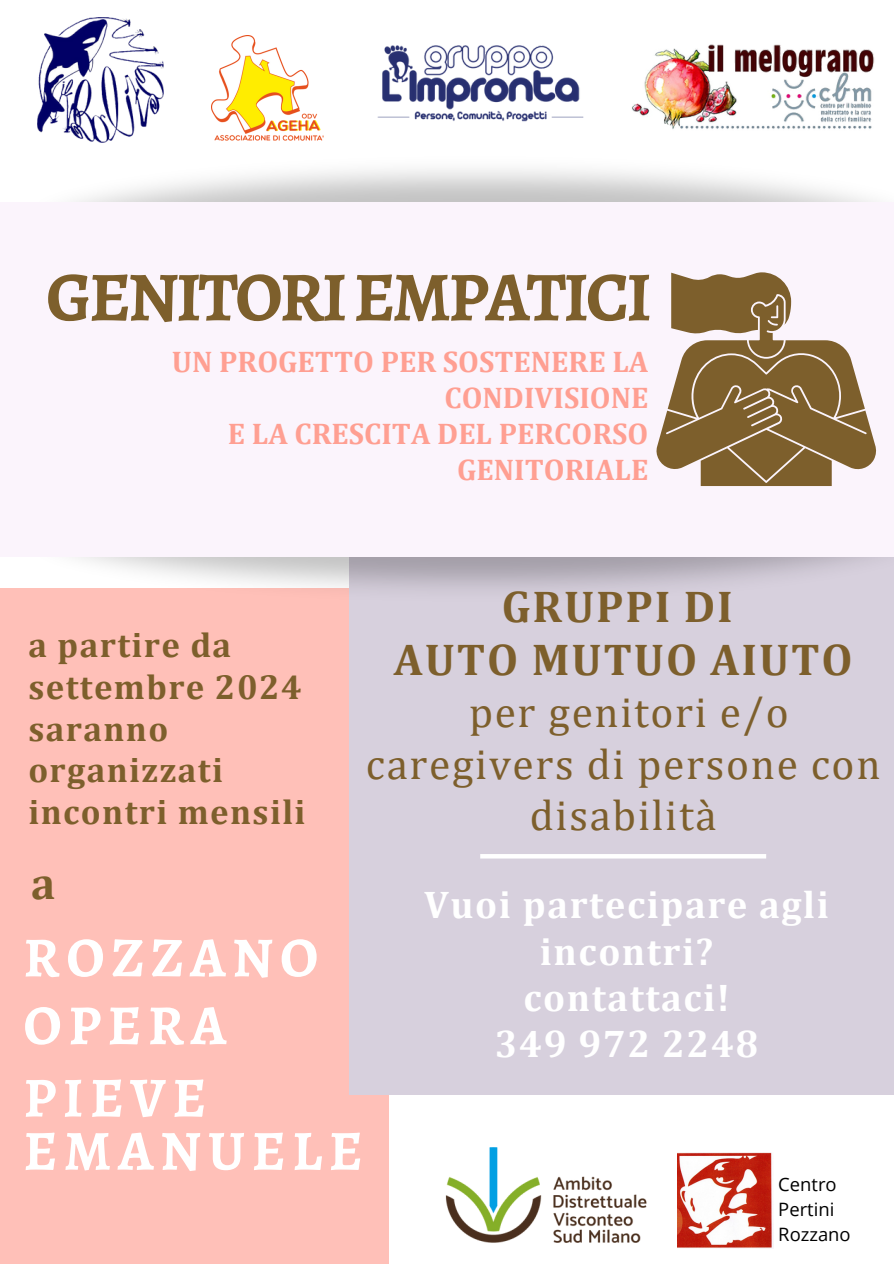
<style>
.page{position:relative;width:894px;height:1264px;background:#fff}
.page>*{position:absolute;margin:0;border:0;box-sizing:border-box;transform-origin:0 0}
.t1{font:700 70.2px "Alegreya";letter-spacing:-.045em;color:#7d5f2c}
.t2{font:700 56.55px/53.1px "Alegreya";letter-spacing:.115em;color:#fff}
.t3{font:700 45.45px "Cambria";color:#7d5f2c}
.t4{font:700 44.7px/52.8px "Cambria";letter-spacing:.04em;color:#7d5f2c;text-align:center}
.t5{font:43.2px/51.8px "Cambria";letter-spacing:.04em;color:#7d5f2c;text-align:center}
.t6{font:700 38.7px/46.2px "Cambria";letter-spacing:.04em;color:#fff;text-align:center}
.t7{font:700 34.95px/41.7px "Cambria";letter-spacing:.04em;color:#7d5f2c}
.t8{font:700 30px/36px "Cambria";color:#ff9f92;text-align:right}
.t9{font:18.45px "Open Sans";color:#000}
</style>
<div class="page">
<div style="left:0;top:588px;width:389px;height:675px;background:#ffc0b8"></div>
<div style="left:349px;top:344px;width:544px;height:750px;background:#d7d0dd"></div>
<img style="left:0;top:556px;width:893px;height:33px">
<img style="left:37px;top:115px;width:837px;height:87px">
<div style="left:0;top:202px;width:893px;height:354px;background:#fbf4fc"></div>
<svg style="left:656px;top:272px;width:220px;height:214px"></svg>
<img style="left:211px;top:36px;width:76px;height:106px">
<img style="left:38px;top:17px;width:126px;height:125px">
<img style="left:663px;top:44px;width:212px;height:91px">
<img style="left:287px;top:45px;width:376px;height:113px">
<img style="left:445px;top:1147px;width:202px;height:96px">
<img style="left:677px;top:1152px;width:96px;height:96px">
<hr style="left:480px;top:854px;width:286px;height:4px;background:#fff">
<p class="t1" style="left:46px;top:249px;width:607px">GENITORIEMPATICI</p>
<p class="t8" style="left:172px;top:342px;width:478px">UN PROGETTO PER SOSTENERE LA<br>CONDIVISIONE<br>E LA CRESCITA DEL PERCORSO<br>GENITORIALE</p>
<h2 class="t7" style="left:28px;top:623px;width:278px">a partire da settembre 2024 saranno organizzati incontri mensili</h2>
<h3 class="t4" style="left:393px;top:579px;width:460px">GRUPPI DI<br>AUTO MUTUO AIUTO</h3>
<h3 class="t5" style="left:366px;top:685px;width:516px">per genitori e/o caregivers di persone con disabilità</h3>
<h2 class="t3" style="left:31px;top:855px;width:26px">a</h2>
<p class="t2" style="left:23px;top:930px;width:296px">ROZZANO</p>
<p class="t2" style="left:23px;top:998px;width:204px">OPERA</p>
<p class="t2" style="left:23px;top:1070px;width:340px">PIEVE<br>EMANUELE</p>
<p class="t6" style="left:424px;top:881px;width:406px">Vuoi partecipare agli incontri?<br>contattaci!<br>349 972 2248</p>
<h4 class="t9" style="left:778px;top:1171px;width:60px">Centro</h4>
<p class="t9" style="left:778px;top:1196px;width:58px">Pertini</p>
<h2 class="t9" style="left:778px;top:1221px;width:74px">Rozzano</h2>
</div>
